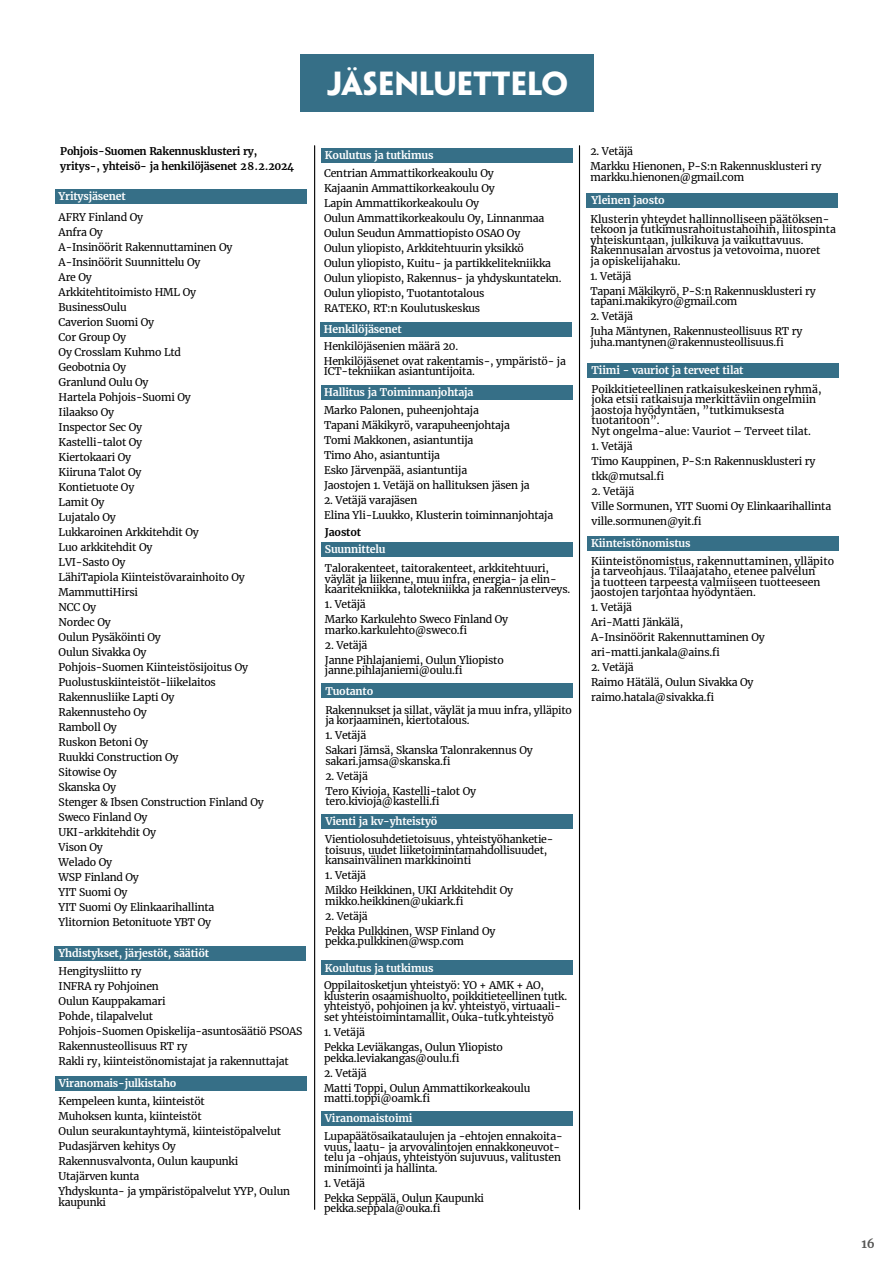
<style>
.page{position:relative;width:895px;height:1264px;background:#fff}
.page>*{position:absolute;margin:0;border:0;box-sizing:border-box;transform-origin:0 0}
.t1{font:700 30px "Penumbra Sans Std";color:#fff}
.t2{font:700 12px "Merriweather";color:#575756}
.t3{font:10.5px/15px "Merriweather";letter-spacing:-.02em;color:#000}
.t4{font:10.5px/10.5px "Merriweather";color:#000}
.t5{font:700 10.5px "Merriweather";letter-spacing:-.015em;color:#fff}
.t6{font:700 10.5px/15px "Merriweather";letter-spacing:-.02em;color:#000}
</style>
<div class="page">
<div style="left:586px;top:193px;width:251px;height:15px;background:#366f87"></div>
<div style="left:322px;top:1111px;width:251px;height:15px;background:#366f87"></div>
<div style="left:322px;top:960px;width:251px;height:15px;background:#366f87"></div>
<div style="left:322px;top:814px;width:251px;height:14px;background:#366f87"></div>
<div style="left:322px;top:683px;width:251px;height:15px;background:#366f87"></div>
<div style="left:322px;top:385px;width:251px;height:15px;background:#366f87"></div>
<div style="left:320px;top:322px;width:252px;height:15px;background:#366f87"></div>
<div style="left:322px;top:542px;width:251px;height:14px;background:#366f87"></div>
<div style="left:55px;top:945px;width:251px;height:15px;background:#366f87"></div>
<div style="left:322px;top:148px;width:251px;height:15px;background:#366f87"></div>
<div style="left:56px;top:189px;width:251px;height:15px;background:#366f87"></div>
<div style="left:300px;top:55px;width:294px;height:57px;background:#366f87"></div>
<hr style="left:314px;top:146px;width:1px;height:1063px;background:#000">
<hr style="left:579px;top:146px;width:1px;height:1063px;background:#000">
<div style="left:587px;top:536px;width:251px;height:14px;background:#366f87"></div>
<div style="left:587px;top:363px;width:251px;height:14px;background:#366f87"></div>
<div style="left:56px;top:1076px;width:251px;height:15px;background:#366f87"></div>
<p class="t6" style="left:60px;top:144px;width:235px">Pohjois-Suomen Rakennusklusteri ry, yritys-, yhteisö- ja henkilöjäsenet 28.2.2024</p>
<p class="t5" style="left:59px;top:190px;width:69px">Yritysjäsenet</p>
<p class="t3" style="left:59px;top:209px;width:207px">AFRY Finland Oy<br>Anfra Oy<br>A-Insinöörit Rakennuttaminen Oy<br>A-Insinöörit Suunnittelu Oy<br>Are Oy<br>Arkkitehtitoimisto HML Oy<br>BusinessOulu<br>Caverion Suomi Oy<br>Cor Group Oy<br>Oy Crosslam Kuhmo Ltd<br>Geobotnia Oy<br>Granlund Oulu Oy<br>Hartela Pohjois-Suomi Oy<br>Iilaakso Oy<br>Inspector Sec Oy<br>Kastelli-talot Oy<br>Kiertokaari Oy<br>Kiiruna Talot Oy<br>Kontietuote Oy<br>Lamit Oy<br>Lujatalo Oy<br>Lukkaroinen Arkkitehdit Oy<br>Luo arkkitehdit Oy<br>LVI-Sasto Oy<br>LähiTapiola Kiinteistövarainhoito Oy<br>MammuttiHirsi<br>NCC Oy<br>Nordec Oy<br>Oulun Pysäköinti Oy<br>Oulun Sivakka Oy<br>Pohjois-Suomen Kiinteistösijoitus Oy<br>Puolustuskiinteistöt-liikelaitos<br>Rakennusliike Lapti Oy<br>Rakennusteho Oy<br>Ramboll Oy<br>Ruskon Betoni Oy<br>Ruukki Construction Oy<br>Sitowise Oy<br>Skanska Oy<br>Stenger &amp; Ibsen Construction Finland Oy<br>Sweco Finland Oy<br>UKI-arkkitehdit Oy<br>Vison Oy<br>Welado Oy<br>WSP Finland Oy<br>YIT Suomi Oy<br>YIT Suomi Oy Elinkaarihallinta<br>Ylitornion Betonituote YBT Oy</p>
<p class="t3" style="left:59px;top:963px;width:245px">Hengitysliitto ry<br>INFRA ry Pohjoinen<br>Oulun Kauppakamari<br>Pohde, tilapalvelut<br>Pohjois-Suomen Opiskelija-asuntosäätiö PSOAS<br>Rakennusteollisuus RT ry<br>Rakli ry, kiinteistönomistajat ja rakennuttajat</p>
<p class="t3" style="left:59px;top:1094px;width:233px">Kempeleen kunta, kiinteistöt<br>Muhoksen kunta, kiinteistöt<br>Oulun seurakuntayhtymä, kiinteistöpalvelut<br>Pudasjärven kehitys Oy<br>Rakennusvalvonta, Oulun kaupunki<br>Utajärven kunta<br>Yhdyskunta- ja ympäristöpalvelut YYP, Oulun</p>
<p class="t3" style="left:59px;top:1194px;width:49px">kaupunki</p>
<p class="t5" style="left:59px;top:946px;width:152px">Yhdistykset, järjestöt, säätiöt</p>
<p class="t5" style="left:59px;top:1077px;width:119px">Viranomais-julkistaho</p>
<h1 class="t1" style="left:327px;top:72px;width:243px">JÄSENLUETTELO</h1>
<p class="t5" style="left:325px;top:148px;width:110px">Koulutus ja tutkimus</p>
<p class="t3" style="left:324px;top:166px;width:239px">Centrian Ammattikorkeakoulu Oy<br>Kajaanin Ammattikorkeakoulu Oy<br>Lapin Ammattikorkeakoulu Oy<br>Oulun Ammattikorkeakoulu Oy, Linnanmaa Oulun Seudun Ammattiopisto OSAO Oy<br>Oulun yliopisto, Arkkitehtuurin yksikkö<br>Oulun yliopisto, Kuitu- ja partikkelitekniikka Oulun yliopisto, Rakennus- ja yhdyskuntatekn.<br>Oulun yliopisto, Tuotantotalous<br>RATEKO, RT:n Koulutuskeskus</p>
<p class="t5" style="left:324px;top:323px;width:79px">Henkilöjäsenet</p>
<p class="t3" style="left:324px;top:338px;width:243px">Henkilöjäsenien määrä 20.<br>Henkilöjäsenet ovat rakentamis-, ympäristö- ja</p>
<p class="t3" style="left:324px;top:364px;width:152px">ICT-tekniikan asiantuntijoita.</p>
<p class="t5" style="left:324px;top:386px;width:151px">Hallitus ja Toiminnanjohtaja</p>
<p class="t3" style="left:324px;top:403px;width:207px">Marko Palonen, puheenjohtaja<br>Tapani Mäkikyrö, varapuheenjohtaja<br>Tomi Makkonen, asiantuntija<br>Timo Aho, asiantuntija<br>Esko Järvenpää, asiantuntija<br>Jaostojen 1. Vetäjä on hallituksen jäsen ja</p>
<p class="t3" style="left:324px;top:493px;width:231px">2. Vetäjä varajäsen<br>Elina Yli-Luukko, Klusterin toiminnanjohtaja</p>
<p class="t6" style="left:325px;top:525px;width:38px">Jaostot</p>
<p class="t5" style="left:325px;top:543px;width:62px">Suunnittelu</p>
<p class="t3" style="left:325px;top:563px;width:247px;line-height:10.5px">Talorakenteet, taitorakenteet, arkkitehtuuri, väylät ja liikenne, muu infra, energia- ja elin&shy;kaaritekniikka, talotekniikka ja rakennusterveys.</p>
<p class="t3" style="left:325px;top:597px;width:185px">1. Vetäjä<br>Marko Karkulehto Sweco Finland Oy</p>
<p class="t3" style="left:325px;top:622px;width:144px">marko.karkulehto@sweco.fi</p>
<p class="t3" style="left:325px;top:637px;width:180px">2. Vetäjä<br>Janne Pihlajaniemi, Oulun Yliopisto</p>
<p class="t3" style="left:325px;top:663px;width:139px">janne.pihlajaniemi@oulu.fi</p>
<p class="t5" style="left:325px;top:684px;width:49px">Tuotanto</p>
<p class="t3" style="left:325px;top:704px;width:248px;line-height:10.5px">Rakennukset ja sillat, väylät ja muu infra, ylläpito ja korjaaminen, kiertotalous.</p>
<p class="t3" style="left:325px;top:727px;width:209px">1. Vetäjä<br>Sakari Jämsä, Skanska Talonrakennus Oy</p>
<p class="t3" style="left:325px;top:753px;width:126px">sakari.jamsa@skanska.fi</p>
<p class="t3" style="left:325px;top:768px;width:152px">2. Vetäjä<br>Tero Kivioja, Kastelli-talot Oy</p>
<p class="t3" style="left:325px;top:793px;width:116px">tero.kivioja@kastelli.fi</p>
<p class="t5" style="left:325px;top:814px;width:114px">Vienti ja kv-yhteistyö</p>
<p class="t3" style="left:325px;top:834px;width:230px;line-height:10.5px">Vientiolosuhdetietoisuus, yhteistyöhanketie&shy;toisuus, uudet liiketoimintamahdollisuudet, kansainvälinen markkinointi</p>
<p class="t3" style="left:325px;top:868px;width:189px">1. Vetäjä<br>Mikko Heikkinen, UKI Arkkitehdit Oy</p>
<p class="t3" style="left:325px;top:893px;width:140px">mikko.heikkinen@ukiark.fi</p>
<p class="t3" style="left:325px;top:908px;width:172px">2. Vetäjä<br>Pekka Pulkkinen, WSP Finland Oy</p>
<p class="t3" style="left:325px;top:934px;width:140px">pekka.pulkkinen@wsp.com</p>
<p class="t5" style="left:325px;top:961px;width:110px">Koulutus ja tutkimus</p>
<p class="t3" style="left:324px;top:980px;width:244px;line-height:10.5px">Oppilaitosketjun yhteistyö: YO + AMK + AO, klusterin osaamishuolto, poikkitieteellinen tutk. yhteistyö, pohjoinen ja kv. yhteistyö, virtuaali&shy;set yhteistoimintamallit, Ouka-tutk.yhteistyö</p>
<p class="t3" style="left:324px;top:1024px;width:180px">1. Vetäjä<br>Pekka Leviäkangas, Oulun Yliopisto</p>
<p class="t3" style="left:324px;top:1050px;width:137px">pekka.leviakangas@oulu.fi</p>
<p class="t3" style="left:324px;top:1065px;width:208px">2. Vetäjä<br>Matti Toppi, Oulun Ammattikorkeakoulu</p>
<p class="t3" style="left:324px;top:1090px;width:107px">matti.toppi@oamk.fi</p>
<p class="t3" style="left:324px;top:1131px;width:240px;line-height:10.5px">Lupapäätösaikataulujen ja -ehtojen ennakoita&shy;vuus, laatu- ja arvovalintojen ennakkoneuvot&shy;telu ja -ohjaus, yhteistyön sujuvuus, valitusten minimointi ja hallinta.</p>
<p class="t3" style="left:324px;top:1175px;width:161px">1. Vetäjä<br>Pekka Seppälä, Oulun Kaupunki</p>
<p class="t3" style="left:324px;top:1201px;width:118px">pekka.seppala@ouka.fi</p>
<p class="t5" style="left:325px;top:1112px;width:89px">Viranomaistoimi</p>
<p class="t3" style="left:590px;top:144px;width:232px">2. Vetäjä<br>Markku Hienonen, P-S:n Rakennusklusteri ry</p>
<p class="t3" style="left:590px;top:169px;width:155px">markku.hienonen@gmail.com</p>
<p class="t5" style="left:591px;top:193px;width:75px">Yleinen jaosto</p>
<p class="t4" style="left:590px;top:214px;width:247px">Klusterin yhteydet hallinnolliseen päätöksen&shy;tekoon ja tutkimusrahoitustahoihin, liitospinta yhteiskuntaan, julkikuva ja vaikuttavuus.<br>Rakennusalan arvostus ja vetovoima, nuoret<br>ja opiskelijahaku.</p>
<p class="t3" style="left:590px;top:268px;width:227px">1. Vetäjä<br>Tapani Mäkikyrö, P-S:n Rakennusklusteri ry</p>
<p class="t3" style="left:590px;top:294px;width:148px">tapani.makikyro@gmail.com</p>
<p class="t3" style="left:590px;top:309px;width:213px">2. Vetäjä<br>Juha Mäntynen, Rakennusteollisuus RT ry</p>
<p class="t3" style="left:590px;top:334px;width:195px">juha.mantynen@rakennusteollisuus.fi</p>
<p class="t4" style="left:591px;top:383px;width:231px">Poikkitieteellinen ratkaisukeskeinen ryhmä, joka etsii ratkaisuja merkittäviin ongelmiin jaostoja hyödyntäen, ”tutkimuksesta tuotantoon”.<br>Nyt ongelma-alue: Vauriot – Terveet tilat.</p>
<p class="t3" style="left:591px;top:438px;width:225px">1. Vetäjä<br>Timo Kauppinen, P-S:n Rakennusklusteri ry tkk@mutsal.fi</p>
<p class="t3" style="left:591px;top:483px;width:241px">2. Vetäjä<br>Ville Sormunen, YIT Suomi Oy Elinkaarihallinta ville.sormunen@yit.fi</p>
<p class="t4" style="left:591px;top:556px;width:244px">Kiinteistönomistus, rakennuttaminen, ylläpito ja tarveohjaus. Tilaajataho, etenee palvelun<br>ja tuotteen tarpeesta valmiiseen tuotteeseen jaostojen tarjontaa hyödyntäen.</p>
<p class="t3" style="left:591px;top:600px;width:175px">1. Vetäjä<br>Ari-Matti Jänkälä,<br>A-Insinöörit Rakennuttaminen Oy ari-matti.jankala@ains.fi</p>
<p class="t3" style="left:591px;top:660px;width:164px">2. Vetäjä<br>Raimo Hätälä, Oulun Sivakka Oy raimo.hatala@sivakka.fi</p>
<p class="t5" style="left:591px;top:363px;width:153px">Tiimi - vauriot ja terveet tilat</p>
<p class="t5" style="left:591px;top:536px;width:101px">Kiinteistönomistus</p>
<p class="t2" style="left:861px;top:1236px;width:15px">16</p>
</div>
